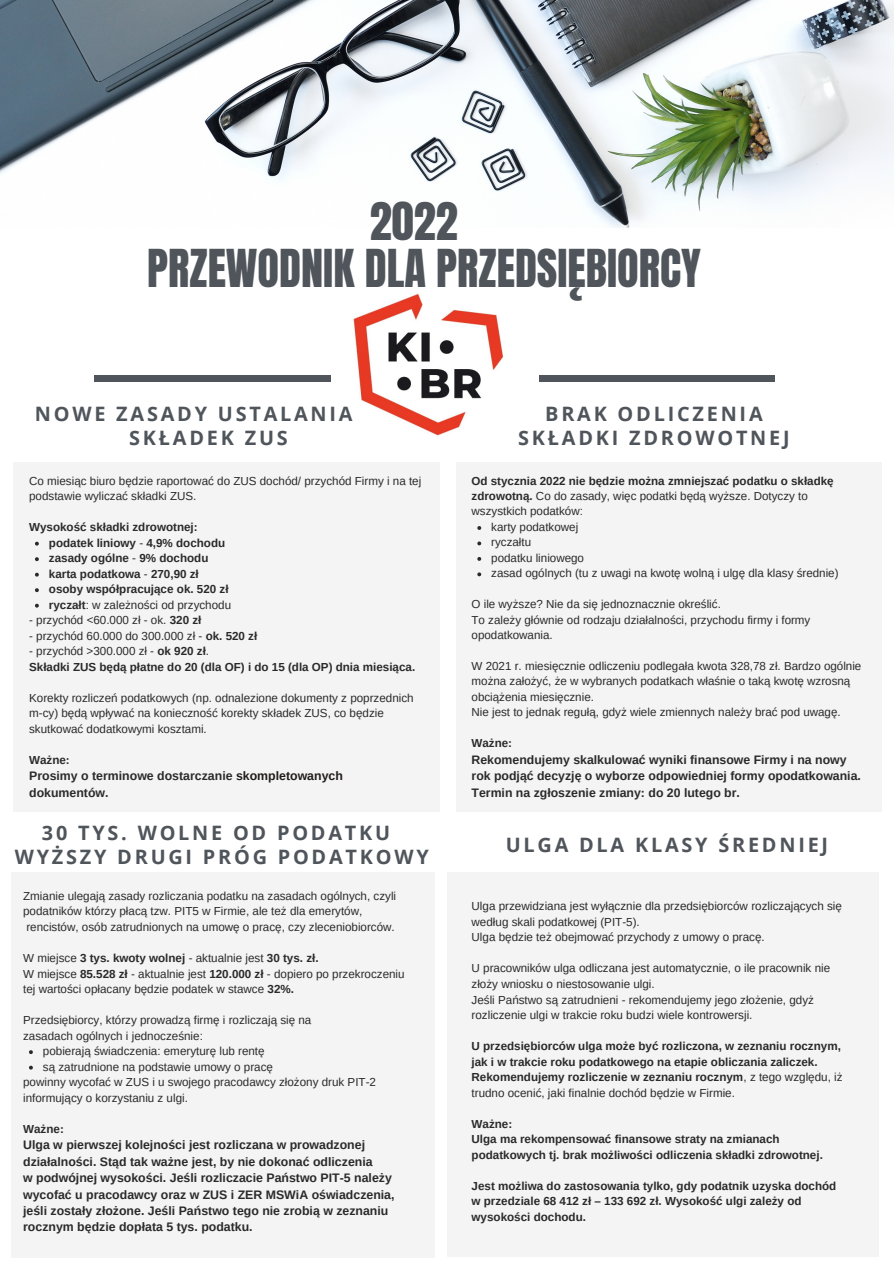
<style>
.page{position:relative;width:894px;height:1264px;background:#fff}
.page>*{position:absolute;margin:0;border:0;box-sizing:border-box;transform-origin:0 0}
.t1{font:44.4px "Anton";color:#4f555b}
.t2{font:700 19.8px/23.7px "Open Sans";letter-spacing:.14em;color:#4f555b;text-align:center}
.t3{font:700 12.3px/16.5px "Arimo";color:#2a2a2a}
.t4{font:11.7px/15.5px "Arimo";color:#2a2a2a}
.t5{font:700 11.7px/15.6px "Arimo";color:#2a2a2a}
.t6{font:11.55px/15.5px "Arimo";color:#2a2a2a}
.t7{font:700 11.55px "Arimo";color:#2a2a2a}
.s1{font-weight:400}
.s2{font-weight:700}
.s3{color:#201c19}
</style>
<div class="page">
<img style="left:0;top:0;width:893px;height:227px">
<div style="left:94px;top:376px;width:680px;height:5px;background:#4f555b"></div>
<div style="left:14px;top:462px;width:426px;height:349px;background:#f4f4f4"></div>
<div style="left:455px;top:462px;width:426px;height:349px;background:#f4f4f4"></div>
<div style="left:11px;top:872px;width:424px;height:385px;background:#f4f4f4"></div>
<div style="left:447px;top:872px;width:431px;height:384px;background:#f4f4f4"></div>
<img style="left:332px;top:294px;width:206px;height:142px">
<svg style="left:35px;top:541px;width:4px;height:4px"></svg>
<svg style="left:35px;top:557px;width:4px;height:4px"></svg>
<svg style="left:35px;top:572px;width:4px;height:4px"></svg>
<svg style="left:35px;top:588px;width:4px;height:4px"></svg>
<svg style="left:35px;top:603px;width:4px;height:4px"></svg>
<svg style="left:477px;top:526px;width:4px;height:4px"></svg>
<svg style="left:477px;top:541px;width:4px;height:4px"></svg>
<svg style="left:477px;top:557px;width:4px;height:4px"></svg>
<svg style="left:477px;top:572px;width:4px;height:4px"></svg>
<svg style="left:29px;top:1050px;width:4px;height:4px"></svg>
<svg style="left:29px;top:1065px;width:4px;height:4px"></svg>
<p class="t1" style="left:369px;top:189px;width:89px">2022</p>
<p class="t1" style="left:147px;top:236px;width:555px">PRZEWODNIK DLA PRZEDSIĘBIORCY</p>
<p class="t2" style="left:35px;top:401px;width:319px">NOWE ZASADY USTALANIA</p>
<p class="t2" style="left:129px;top:425px;width:160px">SKŁADEK ZUS</p>
<p class="t6" style="left:29px;top:473px;width:393px">Co miesiąc biuro będzie raportować do ZUS dochód/ przychód Firmy i na tej podstawie wyliczać składki ZUS.</p>
<p class="t7" style="left:29px;top:520px;width:170px">Wysokość składki zdrowotnej:</p>
<p class="t7" style="left:49px;top:536px;width:178px">podatek liniowy <span class="s1">-</span> 4,9% dochodu</p>
<p class="t7" style="left:49px;top:551px;width:161px">zasady ogólne <span class="s1">-</span> 9% dochodu</p>
<p class="t7" style="left:49px;top:567px;width:151px">karta podatkowa <span class="s1">-</span> 270,90 zł</p>
<p class="t7" style="left:49px;top:582px;width:181px">osoby współpracujące ok. 520 zł</p>
<p class="t6" style="left:49px;top:597px;width:184px"><span class="s2">ryczałt</span>: w zależności od przychodu</p>
<p class="t6" style="left:29px;top:612px;width:174px">- przychód &lt;60.000 zł - ok. <span class="s2">320 zł</span></p>
<p class="t6" style="left:29px;top:628px;width:230px">- przychód 60.000 do 300.000 zł - <span class="s2">ok. 520 zł</span></p>
<p class="t6" style="left:29px;top:643px;width:181px">- przychód &gt;300.000 zł - <span class="s2">ok 920 zł</span>.</p>
<p class="t7" style="left:29px;top:660px;width:387px">Składki ZUS będą płatne do 20 (dla OF) i do 15 (dla OP) dnia miesiąca.</p>
<p class="t6" style="left:29px;top:690px;width:386px">Korekty rozliczeń podatkowych (np. odnalezione dokumenty z poprzednich m-cy) będą wpływać na konieczność korekty składek ZUS, co będzie skutkować dodatkowymi kosztami.</p>
<p class="t7" style="left:29px;top:753px;width:42px">Ważne:</p>
<p class="t3" style="left:29px;top:767px;width:315px">Prosimy o terminowe dostarczanie <span class="s3">skompletowanych </span>dokumentów.</p>
<p class="t2" style="left:518px;top:401px;width:273px">BRAK ODLICZENIA<br>SKŁADKI ZDROWOTNEJ</p>
<p class="t7" style="left:471px;top:474px;width:363px">Od stycznia 2022 nie będzie można zmniejszać podatku o składkę</p>
<p class="t6" style="left:471px;top:488px;width:338px"><span class="s2">zdrowotną.</span> Co do zasady, więc podatki będą wyższe. Dotyczy to wszystkich podatków:</p>
<p class="t6" style="left:491px;top:519px;width:88px">karty podatkowej</p>
<p class="t6" style="left:491px;top:534px;width:41px">ryczałtu</p>
<p class="t6" style="left:491px;top:550px;width:94px">podatku liniowego</p>
<p class="t6" style="left:491px;top:565px;width:349px">zasad ogólnych (tu z uwagi na kwotę wolną i ulgę dla klasy średnie)</p>
<p class="t6" style="left:471px;top:596px;width:251px">O ile wyższe? Nie da się jednoznacznie określić.</p>
<p class="t6" style="left:471px;top:612px;width:340px">To zależy głównie od rodzaju działalności, przychodu firmy i formy</p>
<p class="t6" style="left:471px;top:627px;width:83px">opodatkowania.</p>
<p class="t6" style="left:471px;top:658px;width:391px">W 2021 r. miesięcznie odliczeniu podlegała kwota 328,78 zł. Bardzo ogólnie można założyć, że w wybranych podatkach właśnie o taką kwotę wzrosną obciążenia miesięcznie.</p>
<p class="t6" style="left:471px;top:704px;width:370px">Nie jest to jednak regułą, gdyż wiele zmiennych należy brać pod uwagę.</p>
<p class="t7" style="left:471px;top:737px;width:42px">Ważne:</p>
<p class="t3" style="left:471px;top:751px;width:391px">Rekomendujemy skalkulować wyniki finansowe Firmy i na nowy rok podjąć decyzję o wyborze odpowiedniej formy opodatkowania.<br>Termin na zgłoszenie zmiany: do 20 lutego br.</p>
<p class="t2" style="left:15px;top:820px;width:415px">30 TYS. WOLNE OD PODATKU<br>WYŻSZY DRUGI PRÓG PODATKOWY</p>
<p class="t2" style="left:505px;top:832px;width:324px">ULGA DLA KLASY ŚREDNIEJ</p>
<p class="t4" style="left:23px;top:888px;width:374px">Zmianie ulegają zasady rozliczania podatku na zasadach ogólnych, czyli podatników którzy płacą tzw. PIT5 w Firmie, ale też dla emerytów, rencistów, osób zatrudnionych na umowę o pracę, czy zleceniobiorców.</p>
<p class="t5" style="left:23px;top:950px;width:297px"><span class="s1">W miejsce</span> 3 tys. kwoty wolnej <span class="s1">- aktualnie jest</span> 30 tys. zł.</p>
<p class="t4" style="left:23px;top:965px;width:383px">W miejsce <span class="s2">85.528 zł</span> - aktualnie jest <span class="s2">120.000 zł</span> - dopiero po przekroczeniu tej wartości opłacany będzie podatek w stawce <span class="s2">32%.</span></p>
<p class="t4" style="left:23px;top:1012px;width:290px">Przedsiębiorcy, którzy prowadzą firmę i rozliczają się na</p>
<p class="t4" style="left:23px;top:1027px;width:181px">zasadach ogólnych i jednocześnie:</p>
<p class="t4" style="left:23px;top:1074px;width:354px">powinny wycofać w ZUS i u swojego pracodawcy złożony druk PIT-2 informujący o korzystaniu z ulgi.</p>
<p class="t5" style="left:23px;top:1120px;width:42px">Ważne:</p>
<p class="t3" style="left:23px;top:1136px;width:373px">Ulga w pierwszej kolejności jest rozliczana w prowadzonej działalności. Stąd tak ważne jest, by nie dokonać odliczenia<br>w podwójnej wysokości. Jeśli rozliczacie Państwo PIT-5 należy wycofać u pracodawcy oraz w ZUS i ZER MSWiA oświadczenia, jeśli zostały złożone. Jeśli Państwo tego nie zrobią w zeznaniu rocznym będzie dopłata 5 tys. podatku.</p>
<p class="t4" style="left:43px;top:1043px;width:223px">pobierają świadczenia: emeryturę lub rentę</p>
<p class="t4" style="left:43px;top:1058px;width:231px">są zatrudnione na podstawie umowy o pracę</p>
<p class="t4" style="left:471px;top:898px;width:372px">Ulga przewidziana jest wyłącznie dla przedsiębiorców rozliczających się według skali podatkowej (PIT-5).</p>
<p class="t4" style="left:471px;top:929px;width:295px">Ulga będzie też obejmować przychody z umowy o pracę.</p>
<p class="t4" style="left:471px;top:960px;width:360px">U pracowników ulga odliczana jest automatycznie, o ile pracownik nie złoży wniosku o niestosowanie ulgi.</p>
<p class="t4" style="left:471px;top:991px;width:344px">Jeśli Państwo są zatrudnieni - rekomendujemy jego złożenie, gdyż rozliczenie ulgi w trakcie roku budzi wiele kontrowersji.</p>
<p class="t5" style="left:471px;top:1038px;width:371px">U przedsiębiorców ulga może być rozliczona, w zeznaniu rocznym,</p>
<p class="t5" style="left:471px;top:1053px;width:372px">jak i w trakcie roku podatkowego na etapie obliczania zaliczek.<br>Rekomendujemy rozliczenie w zeznaniu rocznym<span class="s1">, z tego względu, iż trudno ocenić, jaki finalnie dochód będzie w Firmie.</span></p>
<p class="t5" style="left:471px;top:1115px;width:42px">Ważne:</p>
<p class="t5" style="left:471px;top:1131px;width:353px">Ulga ma rekompensować finansowe straty na zmianach podatkowych tj. brak możliwości odliczenia składki zdrowotnej.</p>
<p class="t5" style="left:471px;top:1178px;width:366px">Jest możliwa do zastosowania tylko, gdy podatnik uzyska dochód w przedziale 68 412 zł – 133 692 zł. Wysokość ulgi zależy od wysokości dochodu.</p>
</div>
